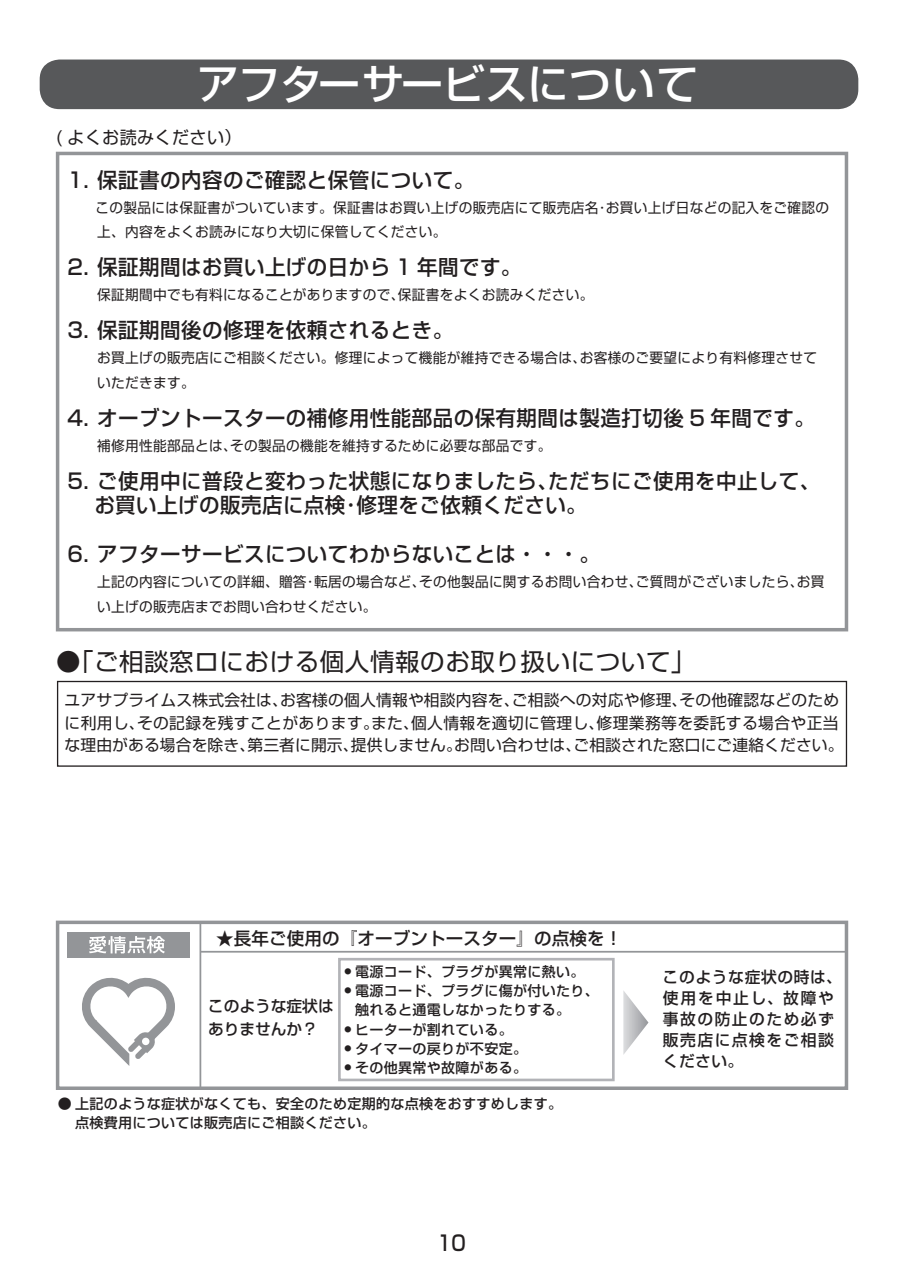
<style>
.page{position:relative;width:903px;height:1275px;background:#fff}
.page>*{position:absolute;margin:0;border:0;box-sizing:border-box;transform-origin:0 0}
.t1{font:500 42px "Shin Go Pro";letter-spacing:-.005em;color:#fff}
.t2{font:24.5px "Shin Go Pro";letter-spacing:.025em;color:#231f20}
.t3{font:500 21px/24.5px "Shin Go Pro";letter-spacing:.025em;color:#231f20}
.t4{font:500 21px "Shin Go Pro";letter-spacing:.025em;color:#231f20;scale:.9 1}
.t5{font:500 17.5px "Shin Go Pro";letter-spacing:.01em;color:#231f20}
.t6{font:17.5px "Shin Go Pro";letter-spacing:.025em;color:#231f20}
.t7{font:15.75px/22.8px "Shin Go Pro";letter-spacing:.015em;color:#231f20}
.t8{font:500 15.75px/21px "Shin Go Pro";letter-spacing:.095em;color:#231f20}
.t9{font:500 15.75px/22.8px "Shin Go Pro";letter-spacing:-.005em;color:#231f20}
.t10{font:14px/24.5px "Shin Go Pro";letter-spacing:.025em;color:#231f20}
.t11{font:500 14px/19.2px "Shin Go Pro";letter-spacing:.025em;color:#231f20}
</style>
<div class="page">
<div style="left:40px;top:60px;width:818px;height:49px;background:#57585a;border-radius:20px"></div>
<div style="left:57px;top:681px;width:790px;height:86px;border:1px solid #231f20"></div>
<div style="left:56px;top:921px;width:792px;height:169px;border:4px solid #939598"></div>
<div style="left:56px;top:152px;width:792px;height:479px;border:4px solid #939598"></div>
<div style="left:68px;top:932px;width:122px;height:25px;background:#939598"></div>
<svg style="left:89px;top:936px;width:76px;height:17px"></svg>
<svg style="left:82px;top:977px;width:93px;height:89px"></svg>
<div style="left:142px;top:1038px;width:7px;height:7px;background:#fff;border-radius:50%"></div>
<hr style="left:199px;top:924px;width:2px;height:163px;background:#939598">
<hr style="left:201px;top:951px;width:644px;height:2px;background:#939598">
<div style="left:338px;top:958px;width:277px;height:123px;border:3px solid #b2b3b7"></div>
<svg style="left:623px;top:991px;width:25px;height:64px"></svg>
<h1 class="t1" style="left:197px;top:50px;width:503px">アフターサービスについて</h1>
<p class="t6" style="left:56px;top:123px;width:187px">( よくお読みください）</p>
<h3 class="t3" style="left:68px;top:165px;width:408px">1. 保証書の内容のご確認と保管について。</h3>
<p class="t10" style="left:95px;top:194px;width:735px">この製品には保証書がついています。保証書はお買い上げの販売店にて販売店名･お買い上げ日などの記入をご確認の上、内容をよくお読みになり大切に保管してください。</p>
<h3 class="t3" style="left:68px;top:252px;width:455px">2. 保証期間はお買い上げの日から 1 年間です。</h3>
<p class="t10" style="left:97px;top:281px;width:497px">保証期間中でも有料になることがありますので､保証書をよくお読みください。</p>
<h3 class="t3" style="left:68px;top:315px;width:387px">3. 保証期間後の修理を依頼されるとき。</h3>
<p class="t10" style="left:97px;top:344px;width:721px">お買上げの販売店にご相談ください。修理によって機能が維持できる場合は､お客様のご要望により有料修理させていただきます。</p>
<h3 class="t3" style="left:68px;top:403px;width:749px">4. オーブントースターの補修用性能部品の保有期間は製造打切後 5 年間です。</h3>
<p class="t10" style="left:97px;top:432px;width:456px">補修用性能部品とは､その製品の機能を維持するために必要な部品です。</p>
<h3 class="t3" style="left:68px;top:466px;width:744px">5. ご使用中に普段と変わった状態になりましたら､ただちにご使用を中止して､　 お買い上げの販売店に点検･修理をご依頼ください。</h3>
<h3 class="t3" style="left:68px;top:539px;width:534px">6. アフターサービスについてわからないことは・・・。</h3>
<p class="t10" style="left:97px;top:568px;width:729px">上記の内容についての詳細、贈答･転居の場合など､その他製品に関するお問い合わせ､ご質問がございましたら､お買い上げの販売店までお問い合わせください。</p>
<h2 class="t2" style="left:56px;top:642px;width:629px">●｢ご相談窓ロにおける個人情報のお取り扱いについて｣</h2>
<p class="t7" style="left:65px;top:687px;width:780px">ユアサプライムス株式会社は､お客様の個人情報や相談内容を､ご相談への対応や修理､その他確認などのために利用し､その記録を残すことがあります｡また､個人情報を適切に管理し､修理業務等を委託する場合や正当な理由がある場合を除き､第三者に開示､提供しません｡お問い合わせは､ご相談された窓口にご連絡ください。</p>
<p class="t5" style="left:216px;top:924px;width:407px">★長年ご使用の『オーブントースター』の点検を！</p>
<p class="t11" style="left:345px;top:960px;width:241px"><sup>●</sup> 電源コード、プラグが異常に熱い。</p>
<p class="t11" style="left:355px;top:979px;width:245px;text-indent:-11px"><sup>●</sup> 電源コード、プラグに傷が付いたり、触れると通電しなかったりする。</p>
<p class="t11" style="left:345px;top:1018px;width:169px"><sup>●</sup> ヒーターが割れている。</p>
<p class="t11" style="left:345px;top:1037px;width:184px"><sup>●</sup> タイマーの戻りが不安定。</p>
<p class="t11" style="left:345px;top:1056px;width:184px"><sup>●</sup> その他異常や故障がある。</p>
<p class="t9" style="left:208px;top:993px;width:127px">このような症状はありませんか？</p>
<p class="t11" style="left:75px;top:1092px;width:489px;text-indent:-17px">● 上記のような症状がなくても、安全のため定期的な点検をおすすめします。点検費用については販売店にご相談ください。</p>
<h3 class="t4" style="left:437px;top:1225px;width:33px">10</h3>
<p class="t8" style="left:663px;top:965px;width:180px">このような症状の時は、使用を中止し、故障や事故の防止のため必ず販売店に点検をご相談ください。</p>
</div>
